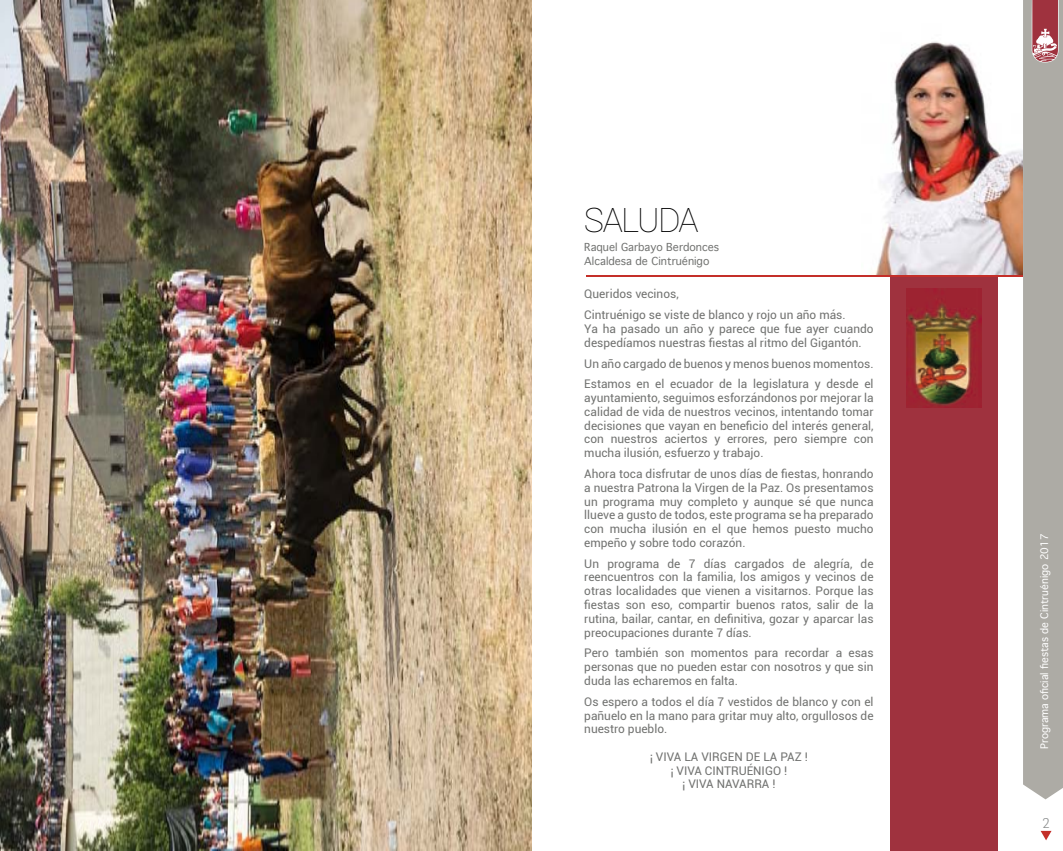
<style>
.page{position:relative;width:1063px;height:851px;background:#fff}
.page>*{position:absolute;margin:0;border:0;box-sizing:border-box;transform-origin:0 0}
.t1{font:100 33.75px "Roboto";letter-spacing:-.05em;color:#000}
.t2{font:300 13.75px "Flama";color:#898b8b}
.t3{font:11.88px/13.8px "Roboto";color:#717270;text-align:justify}
.t4{font:10.5px/14px "Geneva";color:#717270}
.t5{font:10px "Geneva";color:#fff}
</style>
<div class="page">
<div style="left:1023px;top:0;width:40px;height:799px;background:#adaba5"></div>
<svg style="left:1041px;top:830px;width:11px;height:10px"></svg>
<div style="left:890px;top:276px;width:108px;height:574px;background:#9f323e"></div>
<img style="left:875px;top:41px;width:147px;height:234px">
<hr style="left:586px;top:275px;width:437px;height:1px;background:#c42f29">
<img style="left:907px;top:288px;width:74px;height:119px">
<img style="left:0;top:0;width:531px;height:850px">
<h1 class="t1" style="left:584px;top:196px;width:116px">SALUDA</h1>
<p class="t4" style="left:584px;top:240px;width:136px">Raquel Garbayo Berdonces<br>Alcaldesa de Cintruénigo</p>
<p class="t3" style="left:584px;top:283px;width:263px;line-height:20.9px">Queridos vecinos,<br>Cintruénigo se viste de blanco y rojo un año más.</p>
<p class="t3" style="left:584px;top:321px;width:291px">Ya ha pasado un año y parece que fue ayer cuando despedíamos nuestras fiestas al ritmo del Gigantón.</p>
<p class="t3" style="left:584px;top:352px;width:291px;line-height:20.9px">Un año cargado de buenos y menos buenos momentos.<br>Estamos en el ecuador de la legislatura y desde el</p>
<p class="t3" style="left:584px;top:390px;width:291px">ayuntamiento, seguimos esforzándonos por mejorar la calidad de vida de nuestros vecinos, intentando tomar decisiones que vayan en beneficio del interés general, con nuestros aciertos y errores, pero siempre con mucha ilusión, esfuerzo y trabajo.</p>
<p class="t3" style="left:584px;top:466px;width:291px">Ahora toca disfrutar de unos días de fiestas, honrando a nuestra Patrona la Virgen de la Paz. Os presentamos un programa muy completo y aunque sé que nunca llueve a gusto de todos, este programa se ha preparado con mucha ilusión en el que hemos puesto mucho empeño y sobre todo corazón.</p>
<p class="t3" style="left:584px;top:556px;width:291px">Un programa de 7 días cargados de alegría, de reencuentros con la familia, los amigos y vecinos de otras localidades que vienen a visitarnos. Porque las fiestas son eso, compartir buenos ratos, salir de la rutina, bailar, cantar, en definitiva, gozar y aparcar las preocupaciones durante 7 días.</p>
<p class="t3" style="left:584px;top:645px;width:291px">Pero también son momentos para recordar a esas personas que no pueden estar con nosotros y que sin duda las echaremos en falta.</p>
<p class="t3" style="left:584px;top:694px;width:291px">Os espero a todos el día 7 vestidos de blanco y con el pañuelo en la mano para gritar muy alto, orgullosos de nuestro pueblo.</p>
<p class="t3" style="left:650px;top:749px;width:159px;text-align:center">¡ VIVA LA VIRGEN DE LA PAZ ! ¡ VIVA CINTRUÉNIGO !<br>¡ VIVA NAVARRA !</p>
<p class="t5" style="left:1036px;top:749px;width:217px;rotate:-90deg">Programa oficial fiestas de Cintruénigo 2017</p>
<p class="t2" style="left:1042px;top:813px;width:9px">2</p>
</div>
